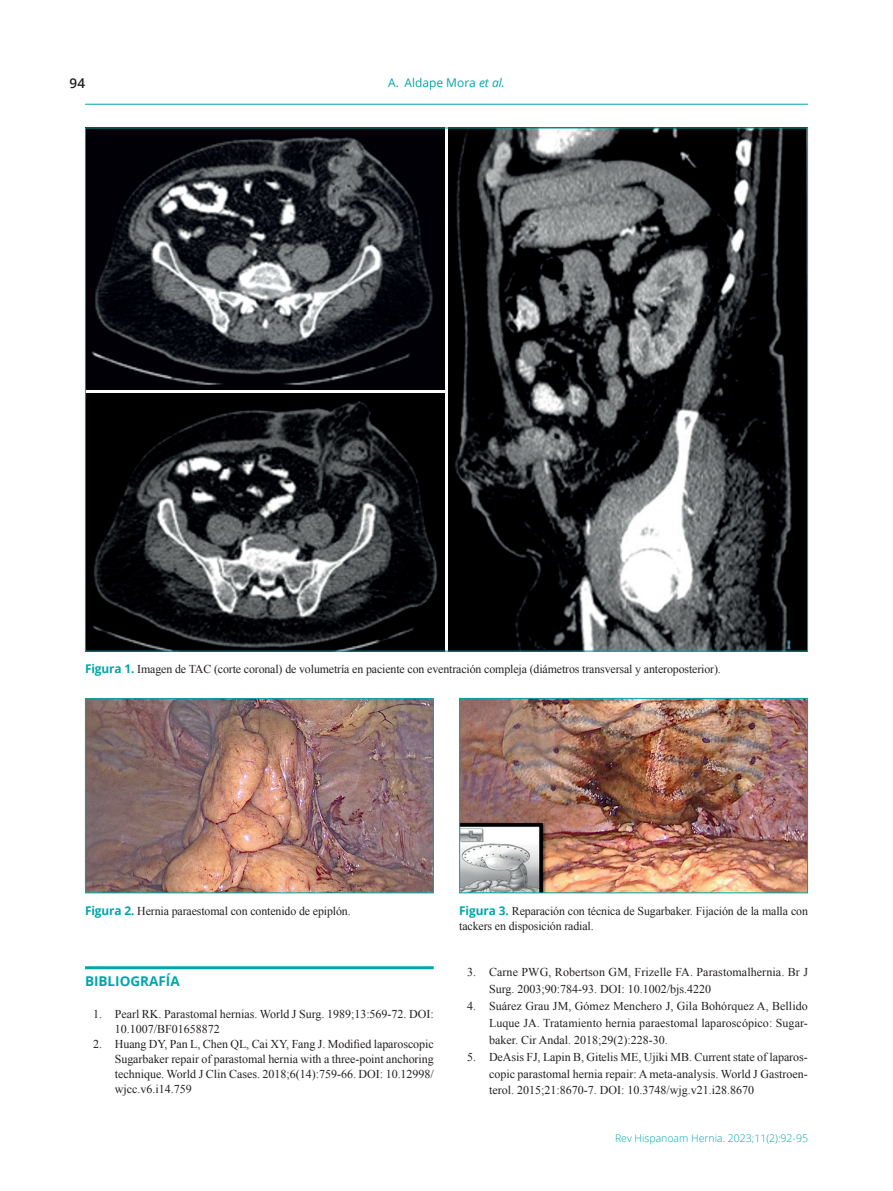
<style>
.page{position:relative;width:893px;height:1191px;background:#fff}
.page>*{position:absolute;margin:0;border:0;box-sizing:border-box;transform-origin:0 0}
.Ladillo_1{font:700 13.5px "Open Sans";color:#00a5aa}
.t1{font:600 13.5px "Open Sans";color:#231f20}
.Pie_figura{font:12px/15px "Times New Roman";color:#231f20}
.t2{font:12px "Open Sans";color:#00a5aa}
.t3{font:300 10.5px "Open Sans";color:#00a5aa}
.s1{font-style:italic}
.s2{font-family:"Open Sans";font-weight:700;color:#00a5aa}
</style>
<div class="page">
<hr style="left:85px;top:104px;width:723px;height:1px;background:#00a5aa">
<hr style="left:85px;top:966px;width:349px;height:3px;background:#00a5aa">
<img style="left:87px;top:130px;width:357px;height:259px">
<img style="left:87px;top:394px;width:357px;height:255px">
<img style="left:449px;top:130px;width:357px;height:519px">
<img style="left:87px;top:700px;width:345px;height:191px">
<div style="left:85px;top:698px;width:349px;height:195px;border:1px solid #00a5aa"></div>
<img style="left:461px;top:700px;width:345px;height:191px">
<div style="left:459px;top:698px;width:349px;height:195px;border:1px solid #00a5aa"></div>
<p class="t1" style="left:70px;top:74px;width:17px">94</p>
<p class="t2" style="left:388px;top:75px;width:118px">A. Aldape Mora <span class="s1">et al.</span></p>
<p class="Pie_figura" style="left:85px;top:661px;width:637px"><span class="s2">Figura 1.</span> Imagen de TAC (corte coronal) de volumetría en paciente con eventración compleja (diámetros transversal y anteroposterior).</p>
<p class="Pie_figura" style="left:85px;top:903px;width:267px"><span class="s2">Figura 2.</span> Hernia paraestomal con contenido de epiplón.</p>
<p class="Pie_figura" style="left:459px;top:903px;width:350px"><span class="s2">Figura 3.</span> Reparación con técnica de Sugarbaker. Fijación de la malla con tackers en disposición radial.</p>
<p class="Ladillo_1" style="left:85px;top:971px;width:96px">BIBLIOGRAFÍA</p>
<p class="Pie_figura" style="left:115px;top:1006px;width:320px;text-indent:-22px">1. Pearl RK. Parastomal hernias. World J Surg. 1989;13:569-72. DOI:<br>10.1007/BF01658872</p>
<p class="Pie_figura" style="left:115px;top:1036px;width:321px;text-align:justify;text-indent:-22px">2. Huang DY, Pan L, Chen QL, Cai XY, Fang J. Modified laparoscopic Sugarbaker repair of parastomal hernia with a three-point anchoring technique. World J Clin Cases. 2018;6(14):759-66. DOI: 10.12998/ wjcc.v6.i14.759</p>
<p class="Pie_figura" style="left:489px;top:963px;width:321px;line-height:17px;text-indent:-22px">3. Carne PWG, Robertson GM, Frizelle FA. Parastomalhernia. Br J<br>Surg. 2003;90:784-93. DOI: 10.1002/bjs.4220</p>
<p class="Pie_figura" style="left:489px;top:997px;width:320px;line-height:17px;text-align:justify;text-indent:-22px">4. Suárez Grau JM, Gómez Menchero J, Gila Bohórquez A, Bellido Luque JA. Tratamiento hernia paraestomal laparoscópico: Sugar&shy;baker. Cir Andal. 2018;29(2):228-30.</p>
<p class="Pie_figura" style="left:489px;top:1048px;width:320px;line-height:17px;text-align:justify;text-indent:-22px">5. DeAsis FJ, Lapin B, Gitelis ME, Ujiki MB. Current state of laparos&shy;copic parastomal hernia repair: A meta-analysis. World J Gastroen&shy;terol. 2015;21:8670-7. DOI: 10.3748/wjg.v21.i28.8670</p>
<p class="t3" style="left:615px;top:1130px;width:194px">Rev Hispanoam Hernia. 2023;11(2):92-95</p>
</div>
